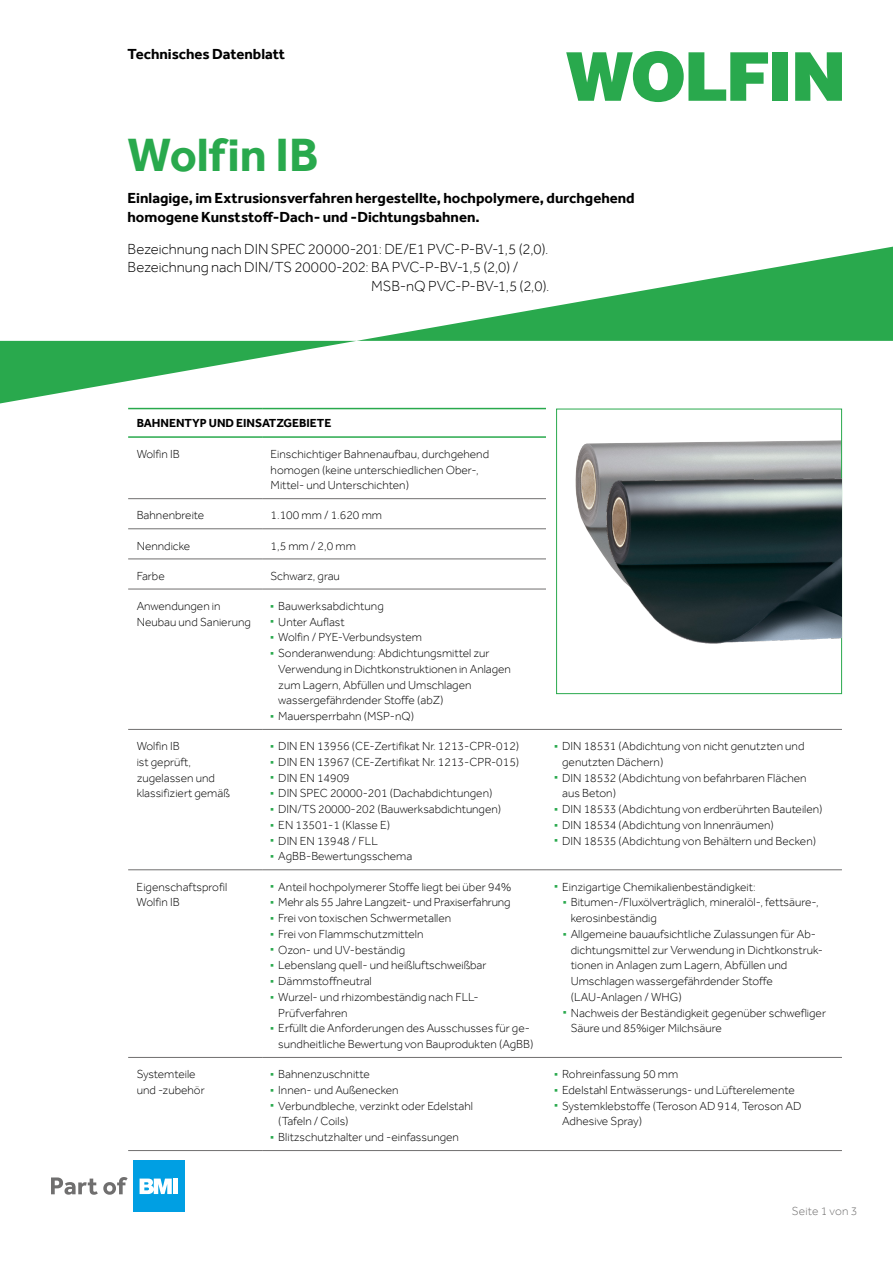
<style>
.page{position:relative;width:893px;height:1263px;background:#fff}
.page>*{position:absolute;margin:0;border:0;box-sizing:border-box;transform-origin:0 0}
.t1{font:700 48px "Effra";letter-spacing:-.005em;color:#29a94d}
.t2{font:700 15px/18.9px "Effra";color:#000}
.t3{font:300 15px "Effra";letter-spacing:-.005em;color:#000}
.t4{font:300 12px/15.8px "Effra";color:#000}
.t5{font:700 12px "Effra";color:#000}
.t6{font:300 12px "Effra";letter-spacing:.015em;color:#706f6f}
</style>
<div class="page">
<img style="left:575px;top:440px;width:265px;height:104px">
<div style="left:556px;top:409px;width:286px;height:285px;border:1px solid #29a94d"></div>
<hr style="left:128px;top:498px;width:134px;height:1px;background:#706f6f">
<hr style="left:262px;top:498px;width:284px;height:1px;background:#706f6f">
<hr style="left:128px;top:528px;width:134px;height:1px;background:#706f6f">
<hr style="left:262px;top:528px;width:284px;height:1px;background:#706f6f">
<hr style="left:128px;top:558px;width:134px;height:1px;background:#706f6f">
<hr style="left:262px;top:558px;width:284px;height:1px;background:#706f6f">
<hr style="left:128px;top:589px;width:134px;height:1px;background:#706f6f">
<hr style="left:262px;top:589px;width:284px;height:1px;background:#706f6f">
<hr style="left:128px;top:729px;width:134px;height:1px;background:#706f6f">
<hr style="left:262px;top:729px;width:284px;height:1px;background:#706f6f">
<hr style="left:128px;top:408px;width:134px;height:1px;background:#29a94d">
<hr style="left:262px;top:408px;width:284px;height:1px;background:#29a94d">
<hr style="left:128px;top:436px;width:134px;height:2px;background:#29a94d">
<hr style="left:262px;top:436px;width:284px;height:2px;background:#29a94d">
<hr style="left:262px;top:1057px;width:284px;height:1px;background:#706f6f">
<hr style="left:546px;top:1057px;width:296px;height:1px;background:#706f6f">
<hr style="left:262px;top:1150px;width:284px;height:1px;background:#706f6f">
<hr style="left:546px;top:1150px;width:296px;height:1px;background:#706f6f">
<hr style="left:128px;top:869px;width:134px;height:1px;background:#706f6f">
<hr style="left:262px;top:869px;width:284px;height:1px;background:#706f6f">
<hr style="left:546px;top:869px;width:296px;height:1px;background:#706f6f">
<hr style="left:128px;top:1057px;width:134px;height:1px;background:#706f6f">
<hr style="left:128px;top:1150px;width:134px;height:1px;background:#706f6f">
<hr style="left:546px;top:729px;width:296px;height:1px;background:#706f6f">
<img style="left:596px;top:453px;width:245px;height:215px">
<div style="left:133px;top:1161px;width:51px;height:51px;background:#009fe3"></div>
<svg style="left:140px;top:1178px;width:32px;height:16px"></svg>
<div style="left:173px;top:1178px;width:5px;height:16px;background:#fff"></div>
<svg style="left:51px;top:1177px;width:77px;height:18px"></svg>
<svg style="left:0;top:247px;width:893px;height:156px"></svg>
<svg style="left:566px;top:51px;width:202px;height:51px"></svg>
<div style="left:772px;top:52px;width:16px;height:49px;background:#29a94d"></div>
<svg style="left:795px;top:52px;width:47px;height:49px"></svg>
<p class="t2" style="left:128px;top:45px;width:159px">Technisches Datenblatt</p>
<h1 class="t1" style="left:128px;top:127px;width:193px">Wolfin IB</h1>
<p class="t2" style="left:128px;top:189px;width:509px">Einlagige, im Extrusionsverfahren hergestellte, hochpolymere, durchgehend -homogene Kunststoff-Dach- und -Dichtungsbahnen.</p>
<p class="t3" style="left:128px;top:240px;width:422px">Bezeichnung nach DIN SPEC 20000-201: DE/E1 PVC-P-BV-1,5 (2,0).</p>
<p class="t3" style="left:128px;top:258px;width:392px">Bezeichnung nach DIN/TS 20000-202: BA PVC-P-BV-1,5 (2,0) /</p>
<p class="t3" style="left:371px;top:277px;width:180px">MSB-nQ PVC-P-BV-1,5 (2,0).</p>
<p class="t5" style="left:137px;top:416px;width:196px">BAHNENTYP UND EINSATZGEBIETE</p>
<p class="t4" style="left:137px;top:446px;width:44px">Wolfin IB</p>
<p class="t4" style="left:271px;top:446px;width:220px">Einschichtiger Bahnenaufbau, durchgehend homogen (keine unterschiedlichen Ober-,<br>Mittel- und Unterschichten)</p>
<p class="t4" style="left:137px;top:507px;width:69px">Bahnenbreite</p>
<p class="t4" style="left:271px;top:507px;width:113px">1.100 mm / 1.620 mm</p>
<p class="t4" style="left:137px;top:537px;width:55px">Nenndicke</p>
<p class="t4" style="left:271px;top:537px;width:87px">1,5 mm / 2,0 mm</p>
<p class="t4" style="left:137px;top:568px;width:30px">Farbe</p>
<p class="t4" style="left:271px;top:568px;width:71px">Schwarz, grau</p>
<p class="t4" style="left:137px;top:598px;width:116px">Anwendungen in<br>Neubau und Sanierung</p>
<p class="t4" style="left:271px;top:598px;width:115px"><sup>■</sup> Bauwerksabdichtung</p>
<p class="t4" style="left:271px;top:613px;width:76px"><sup>■</sup> Unter Auflast</p>
<p class="t4" style="left:271px;top:629px;width:153px"><sup>■</sup> Wolfin / PYE-Verbundsystem</p>
<p class="t4" style="left:278px;top:645px;width:234px;text-indent:-8px"><sup>■</sup> Sonderanwendung: Abdichtungsmittel zur Verwendung in Dichtkonstruktionen in Anlagen zum Lagern, Abfüllen und Umschlagen wassergefährdender Stoffe (abZ)</p>
<p class="t4" style="left:271px;top:708px;width:145px"><sup>■</sup> Mauersperrbahn (MSP-nQ)</p>
<p class="t4" style="left:137px;top:738px;width:95px">Wolfin IB<br>ist geprüft, zugelassen und klassifiziert gemäß</p>
<p class="t4" style="left:271px;top:738px;width:250px"><sup>■</sup> DIN EN 13956 (CE-Zertifikat Nr. 1213-CPR-012)</p>
<p class="t4" style="left:271px;top:754px;width:250px"><sup>■</sup> DIN EN 13967 (CE-Zertifikat Nr. 1213-CPR-015)</p>
<p class="t4" style="left:271px;top:770px;width:81px"><sup>■</sup> DIN EN 14909</p>
<p class="t4" style="left:271px;top:785px;width:223px"><sup>■</sup> DIN SPEC 20000-201 (Dachabdichtungen)</p>
<p class="t4" style="left:271px;top:801px;width:232px"><sup>■</sup> DIN/TS 20000-202 (Bauwerksabdichtungen)</p>
<p class="t4" style="left:271px;top:817px;width:121px"><sup>■</sup> EN 13501-1 (Klasse E)</p>
<p class="t4" style="left:271px;top:833px;width:109px"><sup>■</sup> DIN EN 13948 / FLL</p>
<p class="t4" style="left:271px;top:848px;width:143px"><sup>■</sup> AgBB-Bewertungsschema</p>
<p class="t4" style="left:137px;top:878px;width:92px">Eigenschaftsprofil<br>Wolfin IB</p>
<p class="t4" style="left:271px;top:878px;width:242px"><sup>■</sup> Anteil hochpolymerer Stoffe liegt bei über 94%</p>
<p class="t4" style="left:271px;top:894px;width:241px"><sup>■</sup> Mehr als 55 Jahre Langzeit- und Praxiserfahrung</p>
<p class="t4" style="left:271px;top:910px;width:182px"><sup>■</sup> Frei von toxischen Schwermetallen</p>
<p class="t4" style="left:271px;top:926px;width:154px"><sup>■</sup> Frei von Flammschutzmitteln</p>
<p class="t4" style="left:271px;top:941px;width:136px"><sup>■</sup> Ozon- und UV-beständig</p>
<p class="t4" style="left:271px;top:957px;width:217px"><sup>■</sup> Lebenslang quell- und heißluftschweißbar</p>
<p class="t4" style="left:271px;top:973px;width:103px"><sup>■</sup> Dämmstoffneutral</p>
<p class="t4" style="left:278px;top:989px;width:202px;text-indent:-8px"><sup>■</sup> Wurzel- und rhizombeständig nach FLL-<br>Prüfverfahren</p>
<p class="t4" style="left:271px;top:1020px;width:264px;text-align:right"><sup>■</sup> Erfüllt die Anforderungen des Ausschusses für ge&shy;sundheitliche Bewertung von Bauprodukten (AgBB)</p>
<p class="t4" style="left:137px;top:1066px;width:70px">Systemteile und -zubehör</p>
<p class="t4" style="left:271px;top:1066px;width:101px"><sup>■</sup> Bahnenzuschnitte</p>
<p class="t4" style="left:271px;top:1082px;width:130px"><sup>■</sup> Innen- und Außenecken</p>
<p class="t4" style="left:278px;top:1098px;width:196px;text-indent:-8px"><sup>■</sup> Verbundbleche, verzinkt oder Edelstahl (Tafeln / Coils)</p>
<p class="t4" style="left:271px;top:1129px;width:190px"><sup>■</sup> Blitzschutzhalter und -einfassungen</p>
<p class="t4" style="left:562px;top:738px;width:244px;text-indent:-8px"><sup>■</sup> DIN 18531 (Abdichtung von nicht genutzten und genutzten Dächern)</p>
<p class="t4" style="left:562px;top:770px;width:246px;text-indent:-8px"><sup>■</sup> DIN 18532 (Abdichtung von befahrbaren Flächen aus Beton)</p>
<p class="t4" style="left:554px;top:801px;width:270px"><sup>■</sup> DIN 18533 (Abdichtung von erdberührten Bauteilen)</p>
<p class="t4" style="left:554px;top:817px;width:221px"><sup>■</sup> DIN 18534 (Abdichtung von Innenräumen)</p>
<p class="t4" style="left:554px;top:833px;width:263px"><sup>■</sup> DIN 18535 (Abdichtung von Behältern und Becken)</p>
<p class="t4" style="left:554px;top:878px;width:203px"><sup>■</sup> Einzigartige Chemikalienbeständigkeit:</p>
<p class="t4" style="left:571px;top:894px;width:250px;text-indent:-8px"><sup>■</sup> Bitumen-/Fluxölverträglich, mineralöl-, fettsäure-, kerosinbeständig</p>
<p class="t4" style="left:571px;top:926px;width:254px;text-indent:-8px"><sup>■</sup> Allgemeine bauaufsichtliche Zulassungen für Ab&shy;dichtungsmittel zur Verwendung in Dichtkonstruk&shy;tionen in Anlagen zum Lagern, Abfüllen und Umschlagen wassergefährdender Stoffe (LAU-Anlagen / WHG)</p>
<p class="t4" style="left:571px;top:1004px;width:257px;text-indent:-8px"><sup>■</sup> Nachweis der Beständigkeit gegenüber schwefliger<br>Säure und 85%iger Milchsäure</p>
<p class="t4" style="left:554px;top:1066px;width:125px"><sup>■</sup> Rohreinfassung 50 mm</p>
<p class="t4" style="left:554px;top:1082px;width:242px"><sup>■</sup> Edelstahl Entwässerungs- und Lüfterelemente</p>
<p class="t4" style="left:562px;top:1098px;width:241px;text-indent:-8px"><sup>■</sup> Systemklebstoffe (Teroson AD 914, Teroson AD<br>Adhesive Spray)</p>
<p class="t6" style="left:792px;top:1203px;width:67px">Seite 1 von 3</p>
</div>
